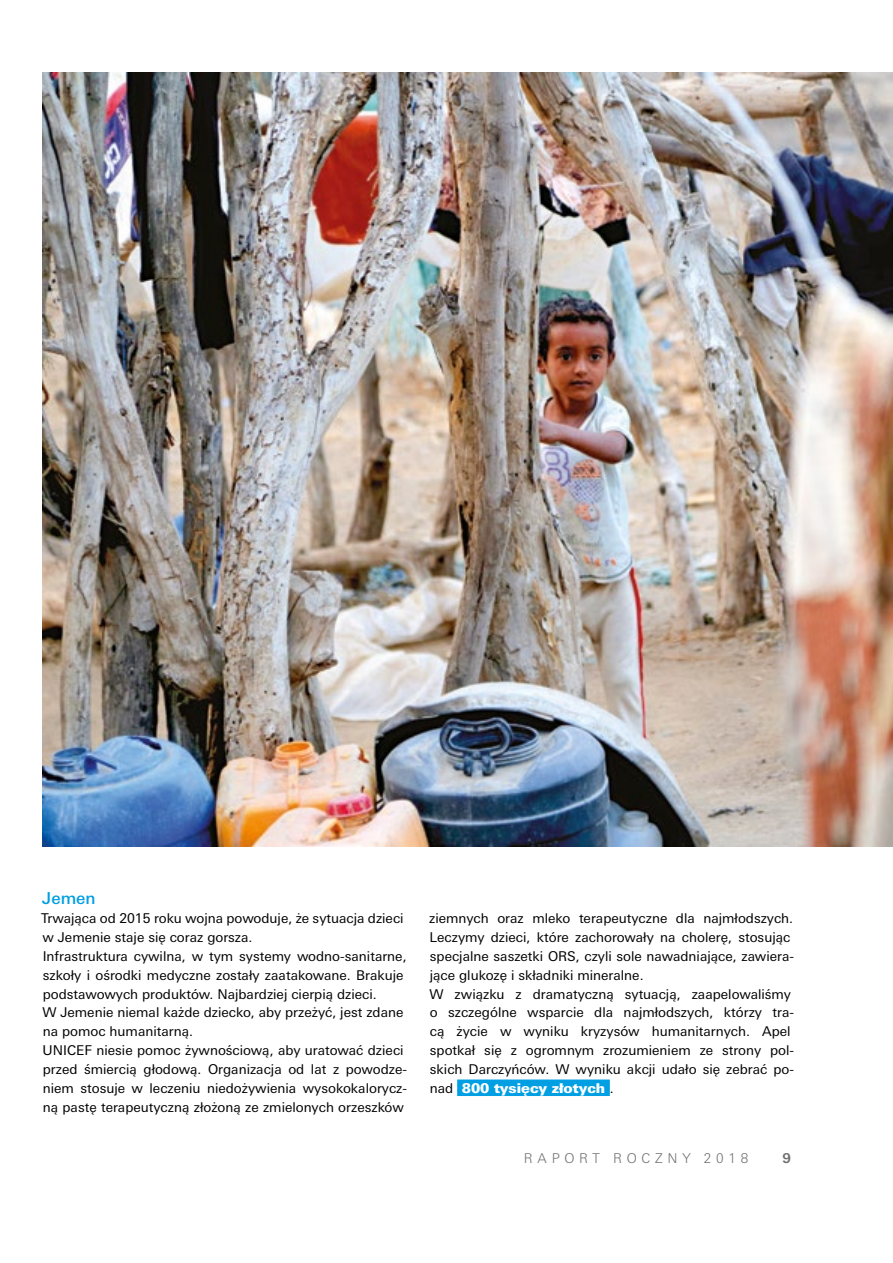
<style>
.page{position:relative;width:893px;height:1263px;background:#fff}
.page>*{position:absolute;margin:0;border:0;box-sizing:border-box;transform-origin:0 0}
.t1{font:500 16.5px "Univers Next Pro";color:#009fe3}
.t2{font:13.5px/18.9px "Univers Next Pro";color:#000}
.t3{font:300 13.5px "Univers Next Pro";letter-spacing:.35em;color:#706f6f}
.t4{font:700 13.5px "Univers Next Pro";color:#706f6f}
.s1{font-weight:900;color:#fff}
</style>
<div class="page">
<img style="left:43px;top:72px;width:850px;height:774px">
<div style="left:457px;top:1079px;width:153px;height:17px;background:#009fe3"></div>
<p class="t1" style="left:42px;top:888px;width:55px">Jemen</p>
<p class="t2" style="left:41px;top:909px;width:368px">Trwająca od 2015 roku wojna powoduje, że sytuacja dzieci w Jemenie staje się coraz gorsza.<br>Infrastruktura cywilna, w tym systemy wodno-sanitarne, szkoły i ośrodki medyczne zostały zaatakowane. Brakuje podstawowych produktów. Najbardziej cierpią dzieci.<br>W Jemenie niemal każde dziecko, aby przeżyć, jest zdane na pomoc humanitarną.<br>UNICEF niesie pomoc żywnościową, aby uratować dzieci przed śmiercią głodową. Organizacja od lat z powodze&shy;niem stosuje w leczeniu niedożywienia wysokokalorycz&shy;ną pastę terapeutyczną złożoną ze zmielonych orzeszków</p>
<p class="t2" style="left:429px;top:909px;width:366px">ziemnych oraz mleko terapeutyczne dla najmłodszych.<br>Leczymy dzieci, które zachorowały na cholerę, stosując specjalne saszetki ORS, czyli sole nawadniające, zawiera&shy;jące glukozę i składniki mineralne.<br>W związku z dramatyczną sytuacją, zaapelowaliśmy o szczególne wsparcie dla najmłodszych, którzy tra&shy;cą życie w wyniku kryzysów humanitarnych. Apel spotkał się z ogromnym zrozumieniem ze strony pol&shy;skich Darczyńców. W wyniku akcji udało się zebrać po&shy;nad <span class="s1">800 tysięcy złotych</span> .</p>
<p class="t3" style="left:524px;top:1150px;width:226px">RAPORT ROCZNY 2018</p>
<p class="t4" style="left:782px;top:1150px;width:10px">9</p>
</div>
